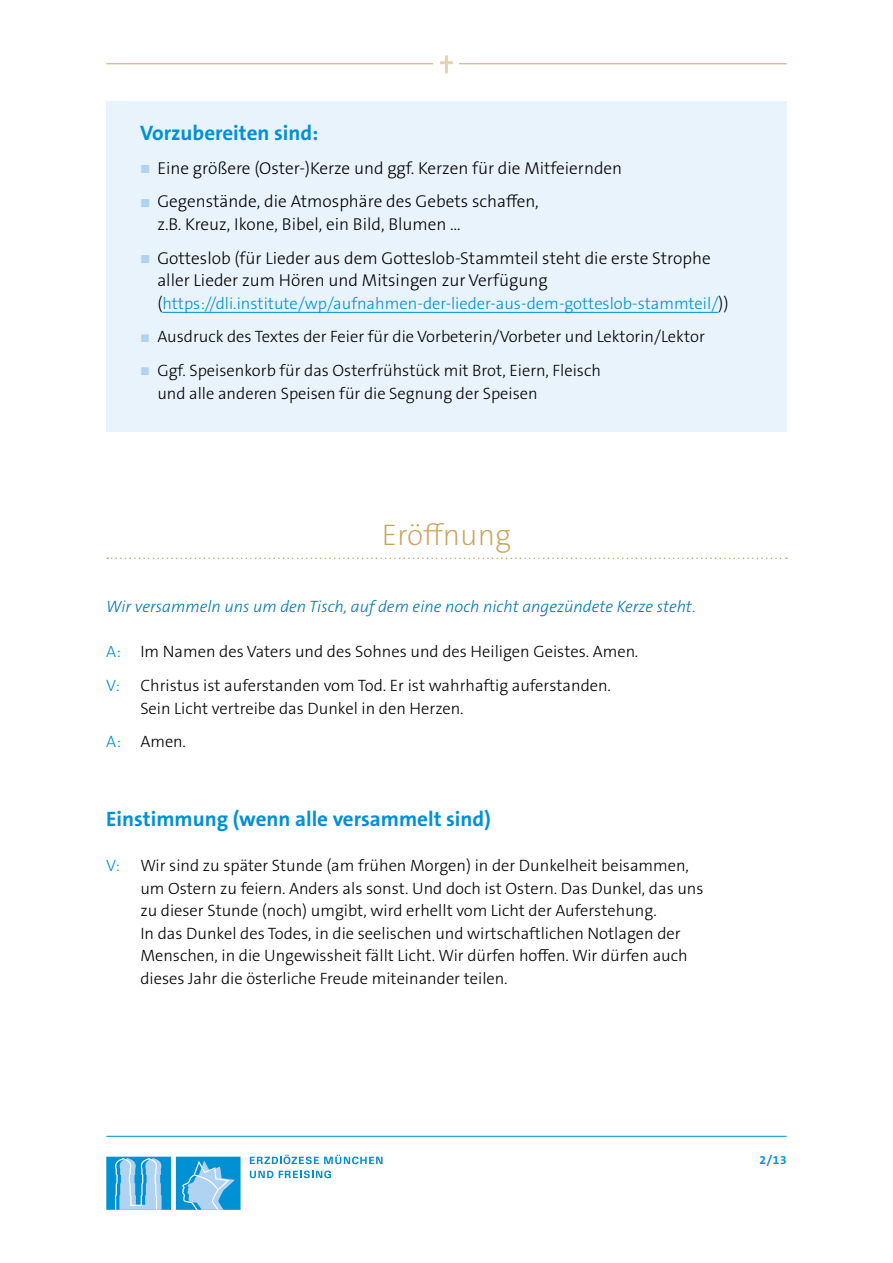
<style>
.page{position:relative;width:893px;height:1263px;background:#fff}
.page>*{position:absolute;margin:0;border:0;box-sizing:border-box;transform-origin:0 0}
.t1{font:200 30px "The Sans B W2";color:#caa55e}
.t2{font:700 21px "The Sans B W7";color:#0091d4}
.t3{font:300 17.25px/22.5px "The Sans B W3";color:#000}
.t4{font:300 16.5px/22.5px "The Sans B W3";color:#000}
.t5{font:300 16.5px "The Sans B W3";color:#0091d4}
.t6{font:italic 300 16.5px "The Sans B W3";color:#0078ad}
.t7{font:700 12px "The Sans B W7";color:#0091d4}
.s1{font-family:"Arial";font-weight:400;color:#afd3f1}
.s2{font-size:17.25px;color:#000}
.s3{color:#0091d4}
</style>
<div class="page">
<hr style="left:106px;top:63px;width:681px;height:1px;background:#caa55e">
<hr style="left:106px;top:1136px;width:681px;height:1px;background:#0091d4">
<svg style="left:250px;top:1155px;width:132px;height:9px"></svg>
<svg style="left:250px;top:1171px;width:23px;height:7px"></svg>
<svg style="left:279px;top:1170px;width:52px;height:8px"></svg>
<div style="left:106px;top:1157px;width:65px;height:53px;background:#0091d4"></div>
<svg style="left:115px;top:1158px;width:47px;height:52px"></svg>
<div style="left:176px;top:1157px;width:65px;height:53px;background:#0091d4"></div>
<svg style="left:182px;top:1160px;width:53px;height:50px"></svg>
<div style="left:433px;top:47px;width:26px;height:40px;background:#fff"></div>
<svg style="left:440px;top:61px;width:13px;height:3px"></svg>
<hr style="left:445px;top:55px;width:3px;height:18px;background:#e6d2b1">
<div style="left:106px;top:102px;width:681px;height:330px;background:#e9f3fc"></div>
<hr style="left:163px;top:312px;width:555px;height:1px;background:#0091d4">
<svg style="left:107px;top:558px;width:680px;height:1px"></svg>
<p class="t2" style="left:140px;top:119px;width:180px">Vorzubereiten sind:</p>
<p class="t3" style="left:140px;top:157px;width:483px"><span class="s1">■</span> Eine größere (Oster-)Kerze und ggf. Kerzen für die Mitfeiernden</p>
<p class="t3" style="left:157px;top:190px;width:383px;text-indent:-17px"><span class="s1">■</span> Gegenstände, die Atmosphäre des Gebets schaffen, z.B. Kreuz, Ikone, Bibel, ein Bild, Blumen ...</p>
<p class="t3" style="left:157px;top:247px;width:555px;text-indent:-17px"><span class="s1">■</span> Gotteslob (für Lieder aus dem Gotteslob-Stammteil steht die erste Strophe aller Lieder zum Hören und Mitsingen zur Verfügung</p>
<p class="t5" style="left:157px;top:292px;width:573px"><span class="s2">(</span>https://dli.institute/wp/aufnahmen-der-lieder-aus-dem-gotteslob-stammteil/<span class="s2">))</span></p>
<p class="t4" style="left:140px;top:326px;width:566px"><span class="s1">■</span> Ausdruck des Textes der Feier für die Vorbeterin/Vorbeter und Lektorin/Lektor</p>
<p class="t4" style="left:157px;top:359px;width:445px;text-indent:-17px"><span class="s1">■</span> Ggf. Speisenkorb für das Osterfrühstück mit Brot, Eiern, Fleisch und alle anderen Speisen für die Segnung der Speisen</p>
<h1 class="t1" style="left:382px;top:515px;width:131px">Eröffnung</h1>
<p class="t6" style="left:106px;top:597px;width:591px">Wir versammeln uns um den Tisch, auf dem eine noch nicht angezündete Kerze steht.</p>
<p class="t4" style="left:106px;top:635px;width:534px;line-height:33.8px"><span class="s3">A:</span> Im Namen des Vaters und des Sohnes und des Heiligen Geistes. Amen.<br><span class="s3">V:</span> Christus ist auferstanden vom Tod. Er ist wahrhaftig auferstanden.</p>
<p class="t4" style="left:106px;top:691px;width:359px;line-height:33.8px;text-indent:34px">Sein Licht vertreibe das Dunkel in den Herzen.<br><span class="s3">A:</span> Amen.</p>
<p class="t2" style="left:106px;top:805px;width:386px">Einstimmung (wenn alle versammelt sind)</p>
<p class="t4" style="left:140px;top:854px;width:565px;text-indent:-34px"><span class="s3">V:</span> Wir sind zu später Stunde (am frühen Morgen) in der Dunkelheit beisammen, um Ostern zu feiern. Anders als sonst. Und doch ist Ostern. Das Dunkel, das uns zu dieser Stunde (noch) umgibt, wird erhellt vom Licht der Auferstehung.<br>In das Dunkel des Todes, in die seelischen und wirtschaftlichen Notlagen der Menschen, in die Ungewissheit fällt Licht. Wir dürfen hoffen. Wir dürfen auch dieses Jahr die österliche Freude miteinander teilen.</p>
<p class="t7" style="left:759px;top:1152px;width:29px">2/13</p>
</div>
